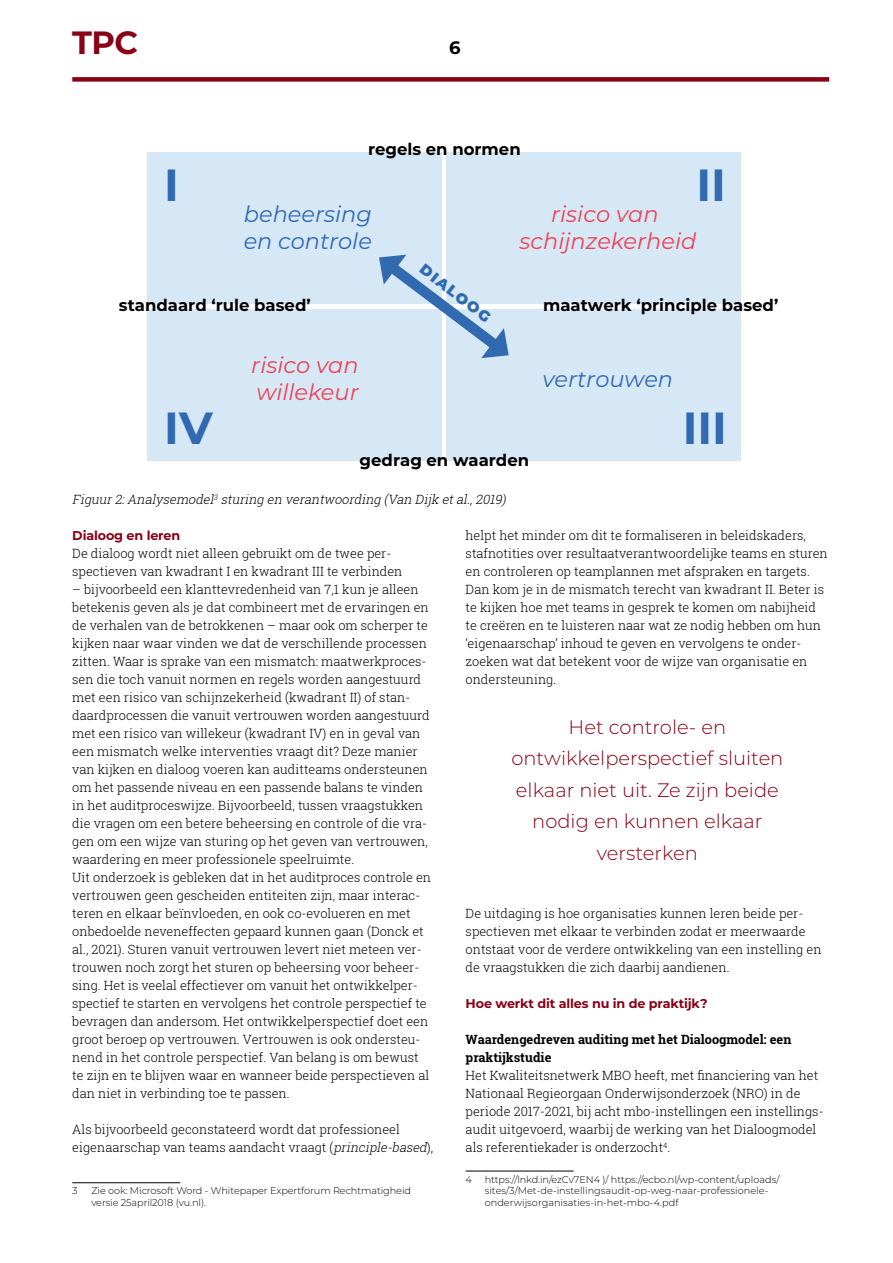
<style>
.page{position:relative;width:893px;height:1263px;background:#fff}
.page>*{position:absolute;margin:0;border:0;box-sizing:border-box;transform-origin:0 0}
.t1{font:700 45px "Montserrat";color:#326ab2}
.t2{font:700 32.25px "Montserrat";color:#890016}
.t3{font:italic 22.5px/27px "Montserrat";color:#ef4256}
.t4{font:italic 22.5px/27px "Montserrat";color:#326ab2}
.t5{font:300 19.5px/31.5px "Montserrat";color:#890016;text-align:center}
.t6{font:700 18px "Montserrat";color:#000}
.t7{font:700 16.5px "Montserrat";color:#000}
.t8{font:900 15px "Montserrat";color:#326ab2}
.t9{font:300 12.75px/18px "Roboto Slab";color:#000}
.t10{font:italic 300 12.75px "Roboto Slab";color:#000}
.t11{font:700 12.75px/18px "Roboto Slab";color:#000}
.t12{font:700 12.75px "Montserrat";letter-spacing:-.01em;color:#890016}
.t13{font:300 9.75px/11.7px "Montserrat";letter-spacing:-.01em;color:#000}
.s1{font-style:italic}
</style>
<div class="page">
<div style="left:72px;top:77px;width:757px;height:5px;background:#890016"></div>
<hr style="left:72px;top:1182px;width:108px;height:1px;background:#000">
<hr style="left:466px;top:1171px;width:108px;height:1px;background:#000">
<div style="left:147px;top:152px;width:295px;height:152px;background:#d6e8f6"></div>
<div style="left:147px;top:309px;width:295px;height:152px;background:#d6e8f6"></div>
<div style="left:446px;top:152px;width:294px;height:152px;background:#d6e8f6"></div>
<div style="left:446px;top:309px;width:294px;height:152px;background:#d6e8f6"></div>
<svg style="left:379px;top:254px;width:130px;height:104px"></svg>
<h2 class="t2" style="left:72px;top:19px;width:67px">TPC</h2>
<h3 class="t6" style="left:449px;top:34px;width:13px">6</h3>
<h1 class="t1" style="left:164px;top:152px;width:16px">I</h1>
<p class="t7" style="left:368px;top:138px;width:154px">regels en normen</p>
<h1 class="t1" style="left:696px;top:152px;width:31px">II</h1>
<h3 class="t4" style="left:244px;top:200px;width:130px">beheersing en controle</h3>
<h3 class="t3" style="left:519px;top:200px;width:178px;text-align:center">risico van schijnzekerheid</h3>
<p class="t7" style="left:119px;top:293px;width:193px">standaard ‘rule based’</p>
<h1 class="t1" style="left:164px;top:395px;width:50px">IV</h1>
<h3 class="t3" style="left:251px;top:351px;width:109px">risico van willekeur</h3>
<p class="t8" style="left:429px;top:258px;width:86px;rotate:38deg">DIALOOG</p>
<p class="t7" style="left:360px;top:449px;width:171px">gedrag en waarden</p>
<p class="t10" style="left:72px;top:491px;width:438px">Figuur2:Analysemodel<sup>3</sup> sturing en verantwoording (Van Dijk etal.,2019)</p>
<p class="t7" style="left:543px;top:293px;width:237px">maatwerk ‘principle based’</p>
<h3 class="t4" style="left:542px;top:364px;width:132px">vertrouwen</h3>
<h1 class="t1" style="left:683px;top:395px;width:46px">III</h1>
<p class="t12" style="left:72px;top:526px;width:109px">Dialoog en leren</p>
<p class="t9" style="left:72px;top:544px;width:332px">De dialoog wordt niet alleen gebruikt om de twee per&shy;spectieven van kwadrant I en kwadrant III te verbinden</p>
<p class="t9" style="left:72px;top:580px;width:360px">– bijvoorbeeld een klanttevredenheid van 7,1 kun je alleen betekenis geven als je dat combineert met de ervaringen en de verhalen van de betrokkenen – maar ook om scherper te kijken naar waar vinden we dat de verschillende processen zitten. Waar is sprake van een mismatch: maatwerkproces&shy;sen die toch vanuit normen en regels worden aangestuurd met een risico van schijnzekerheid (kwadrant II) of stan&shy;daardprocessen die vanuit vertrouwen worden aangestuurd met een risico van willekeur (kwadrant IV) en in geval van een mismatch welke interventies vraagt dit? Deze manier van kijken en dialoog voeren kan auditteams ondersteunen om het passende niveau en een passende balans te vinden in het auditproceswijze. Bijvoorbeeld, tussen vraagstukken die vragen om een betere beheersing en controle of die vra&shy;gen om een wijze van sturing op het geven van vertrouwen, waardering en meer professionele speelruimte.<br>Uit onderzoek is gebleken dat in het auditproces controle en vertrouwen geen gescheiden entiteiten zijn, maar interac&shy;teren en elkaar beïnvloeden, en ook co-evolueren en met onbedoelde neveneffecten gepaard kunnen gaan (Donck et al., 2021). Sturen vanuit vertrouwen levert niet meteen ver&shy;trouwen noch zorgt het sturen op beheersing voor beheer&shy;sing. Het is veelal effectiever om vanuit het ontwikkelper&shy;spectief te starten en vervolgens het controle perspectief te bevragen dan andersom. Het ontwikkelperspectief doet een groot beroep op vertrouwen. Vertrouwen is ook ondersteu&shy;nend in het controle perspectief. Van belang is om bewust te zijn en te blijven waar en wanneer beide perspectieven al dan niet in verbinding toe te passen.</p>
<p class="t9" style="left:72px;top:1120px;width:362px">Als bijvoorbeeld geconstateerd wordt dat professioneel eigenaarschap van teams aandacht vraagt (<span class="s1">principle-based</span>),</p>
<p class="t13" style="left:72px;top:1185px;width:7px">3</p>
<p class="t13" style="left:91px;top:1185px;width:321px">Zie ook: Microsoft Word - Whitepaper Expertforum Rechtmatigheid versie 25april2018 (vu.nl).</p>
<p class="t9" style="left:466px;top:526px;width:364px">helpt het minder om dit te formaliseren in beleidskaders, stafnotities over resultaatverantwoordelijke teams en sturen en controleren op teamplannen met afspraken en targets.<br>Dan kom je in de mismatch terecht van kwadrant II. Beter is te kijken hoe met teams in gesprek te komen om nabijheid te creëren en te luisteren naar wat ze nodig hebben om hun ‘eigenaarschap’ inhoud te geven en vervolgens te onder&shy;zoeken wat dat betekent voor de wijze van organisatie en ondersteuning.</p>
<h3 class="t5" style="left:511px;top:710px;width:274px">Het controle- en ontwikkelperspectief sluiten elkaar niet uit. Ze zijn beide nodig en kunnen elkaar versterken</h3>
<p class="t9" style="left:466px;top:904px;width:357px">De uitdaging is hoe organisaties kunnen leren beide per&shy;spectieven met elkaar te verbinden zodat er meerwaarde ontstaat voor de verdere ontwikkeling van een instelling en de vraagstukken die zich daarbij aandienen.</p>
<p class="t12" style="left:466px;top:994px;width:243px">Hoe werkt dit alles nu in de praktijk?</p>
<p class="t11" style="left:466px;top:1030px;width:327px">Waardengedreven auditing met het Dialoogmodel: een praktijkstudie</p>
<p class="t9" style="left:466px;top:1066px;width:359px">Het Kwaliteitsnetwerk MBO heeft, met financiering van het Nationaal Regieorgaan Onderwijsonderzoek (NRO) in de periode 2017-2021, bij acht mbo-instellingen een instellings&shy;audit uitgevoerd, waarbij de werking van het Dialoogmodel als referentiekader is onderzocht<sup>4</sup>.</p>
<p class="t13" style="left:466px;top:1173px;width:8px">4</p>
<p class="t13" style="left:485px;top:1173px;width:296px">https://lnkd.in/ezCv7EN4 )/ https://ecbo.nl/wp-content/uploads/ sites/3/Met-de-instellingsaudit-op-weg-naar-professionele&shy;onderwijsorganisaties-in-het-mbo-4.pdf</p>
</div>
